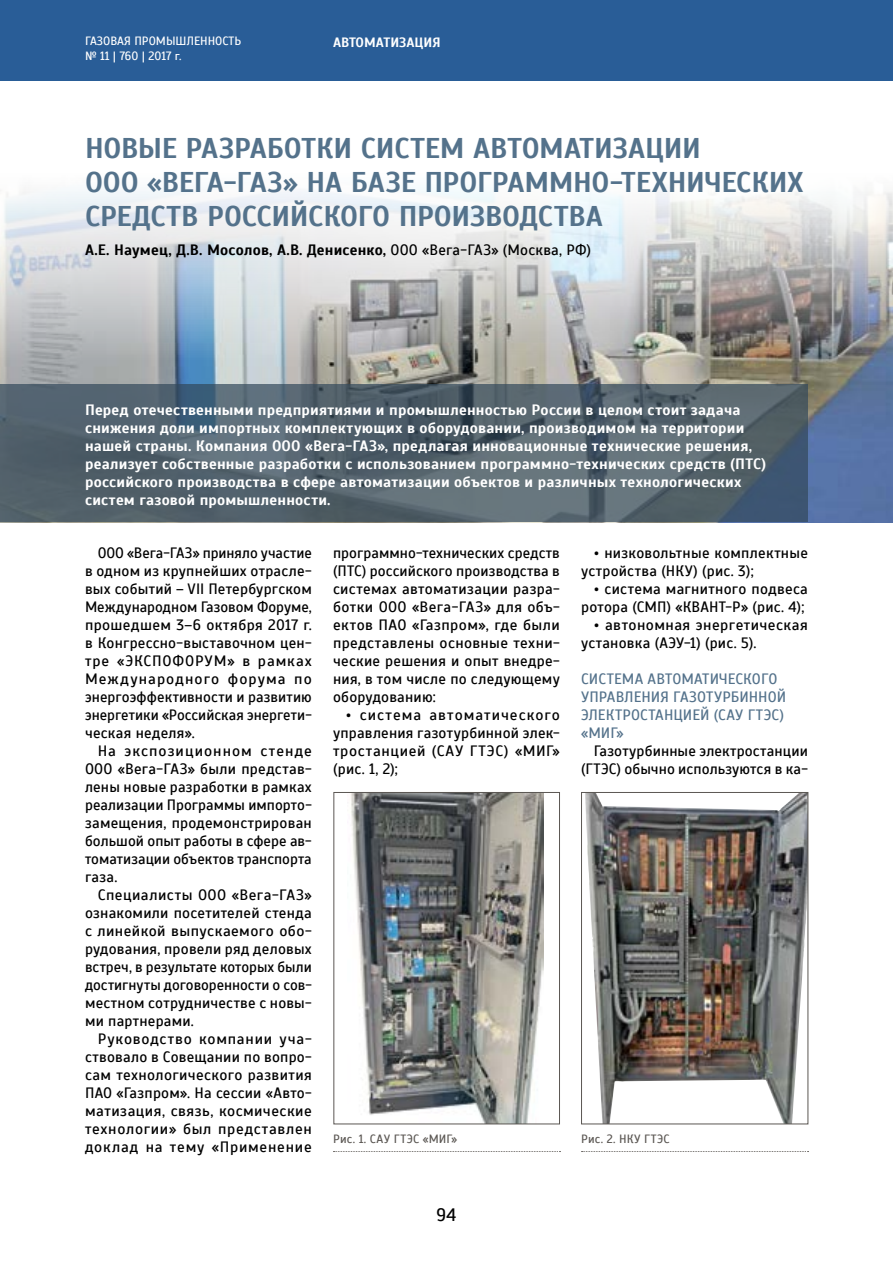
<style>
.page{position:relative;width:893px;height:1263px;background:#fff}
.page>*{position:absolute;margin:0;border:0;box-sizing:border-box;transform-origin:0 0}
.t1{font:700 28.5px/34.2px "Scada";letter-spacing:-.01em;color:#54728b}
.t2{font:18px "Scada";color:#000}
.t3{font:15px/18px "Scada";letter-spacing:.015em;color:#000;text-align:justify}
.t4{font:700 15px/18px "Scada";letter-spacing:.015em;color:#fff}
.t5{font:15px/18px "Scada";letter-spacing:.005em;color:#54728b}
.t6{font:700 15px "Scada";letter-spacing:.01em;color:#000}
.t7{font:700 13.5px "Scada";color:#fff}
.t8{font:12px/14.4px "Scada";color:#fff}
.t9{font:12px "Scada";letter-spacing:.025em;color:#5b5753}
.s1{font-weight:400}
</style>
<div class="page">
<div style="left:0;top:0;width:893px;height:81px;background:#295d97"></div>
<img style="left:0;top:187px;width:893px;height:335px">
<img style="left:350px;top:794px;width:194px;height:328px">
<div style="left:333px;top:792px;width:227px;height:332px;border:1px solid #5b5753"></div>
<svg style="left:333px;top:1151px;width:227px;height:1px"></svg>
<svg style="left:581px;top:1151px;width:227px;height:1px"></svg>
<svg style="left:0;top:384px;width:808px;height:138px;background:#53636e"></svg>
<img style="left:585px;top:794px;width:221px;height:328px">
<div style="left:581px;top:792px;width:227px;height:332px;border:1px solid #5b5753"></div>
<p class="t8" style="left:85px;top:34px;width:158px">ГАЗОВАЯ ПРОМЫШЛЕННОСТЬ № 11 | 760 | 2017 г.</p>
<p class="t7" style="left:333px;top:34px;width:109px">АВТОМАТИЗАЦИЯ</p>
<h1 class="t1" style="left:85px;top:131px;width:720px">НОВЫЕ РАЗРАБОТКИ СИСТЕМ АВТОМАТИЗАЦИИ<br>ООО «ВЕГА-ГАЗ» НА БАЗЕ ПРОГРАММНО-ТЕХНИЧЕСКИХ<br>СРЕДСТВ РОССИЙСКОГО ПРОИЗВОДСТВА</h1>
<p class="t6" style="left:85px;top:240px;width:507px">А.Е. Наумец, Д.В. Мосолов, А.В. Денисенко, <span class="s1">ООО «Вега-ГАЗ» (Москва, РФ)</span></p>
<p class="t4" style="left:85px;top:401px;width:683px">Перед отечественными предприятиями и промышленностью России в целом стоит задача снижения доли импортных комплектующих в оборудовании, производимом на территории нашей страны. Компания ООО «Вега-ГАЗ», предлагая инновационные технические решения, реализует собственные разработки с использованием программно-технических средств (ПТС) российского производства в сфере автоматизации объектов и различных технологических систем газовой промышленности.</p>
<p class="t3" style="left:85px;top:544px;width:228px;text-indent:13px">ООО «Вега-ГАЗ» приняло участие в одном из крупнейших отрасле&shy;вых событий – VII Петербургском Международном Газовом Форуме, прошедшем 3–6 октября 2017 г. в Конгрессно-выставочном цен&shy;тре «ЭКСПОФОРУМ» в рамках Международного форума по энергоэффективности и развитию энергетики «Российская энергети&shy;ческая неделя».</p>
<p class="t3" style="left:85px;top:742px;width:228px;text-indent:13px">На экспозиционном стенде ООО «Вега-ГАЗ» были представ&shy;лены новые разработки в рамках реализации Программы импорто&shy;замещения, продемонстрирован большой опыт работы в сфере ав&shy;томатизации объектов транспорта газа.</p>
<p class="t3" style="left:85px;top:886px;width:228px;text-indent:13px">Специалисты ООО «Вега-ГАЗ» ознакомили посетителей стенда с линейкой выпускаемого обо&shy;рудования, провели ряд деловых встреч, в результате которых были достигнуты договоренности о сов&shy;местном сотрудничестве с новы&shy;ми партнерами.</p>
<p class="t3" style="left:85px;top:1030px;width:228px;text-indent:13px">Руководство компании уча&shy;ствовало в Совещании по вопро&shy;сам технологического развития ПАО «Газпром». На сессии «Авто&shy;матизация, связь, космические технологии» был представлен доклад на тему «Применение</p>
<p class="t3" style="left:333px;top:544px;width:228px">программно-технических средств (ПТС) российского производства в системах автоматизации разра&shy;ботки ООО «Вега-ГАЗ» для объ&shy;ектов ПАО «Газпром», где были представлены основные техни&shy;ческие решения и опыт внедре&shy;ния, в том числе по следующему оборудованию:</p>
<p class="t3" style="left:333px;top:706px;width:228px;text-indent:13px">• система автоматического управления газотурбинной элек&shy;тростанцией (САУ ГТЭС) «МИГ» (рис. 1, 2);</p>
<p class="t3" style="left:581px;top:544px;width:228px;text-indent:13px">• низковольтные комплектные устройства (НКУ) (рис. 3);</p>
<p class="t3" style="left:581px;top:580px;width:228px;text-align:right">• система магнитного подвеса ротора (СМП) «КВАНТ-Р» (рис. 4);</p>
<p class="t3" style="left:581px;top:616px;width:228px;text-indent:13px">• автономная энергетическая установка (АЭУ-1) (рис. 5).</p>
<p class="t5" style="left:581px;top:670px;width:207px">СИСТЕМА АВТОМАТИЧЕСКОГО<br>УПРАВЛЕНИЯ ГАЗОТУРБИННОЙ<br>ЭЛЕКТРОСТАНЦИЕЙ (САУ ГТЭС) «МИГ»</p>
<p class="t3" style="left:581px;top:742px;width:228px;text-align:right">Газотурбинные электростанции (ГТЭС) обычно используются в ка-</p>
<p class="t9" style="left:333px;top:1131px;width:126px">Рис. 1. САУ ГТЭС «МИГ»</p>
<p class="t9" style="left:581px;top:1131px;width:90px">Рис. 2. НКУ ГТЭС</p>
<p class="t2" style="left:437px;top:1204px;width:21px">94</p>
</div>
